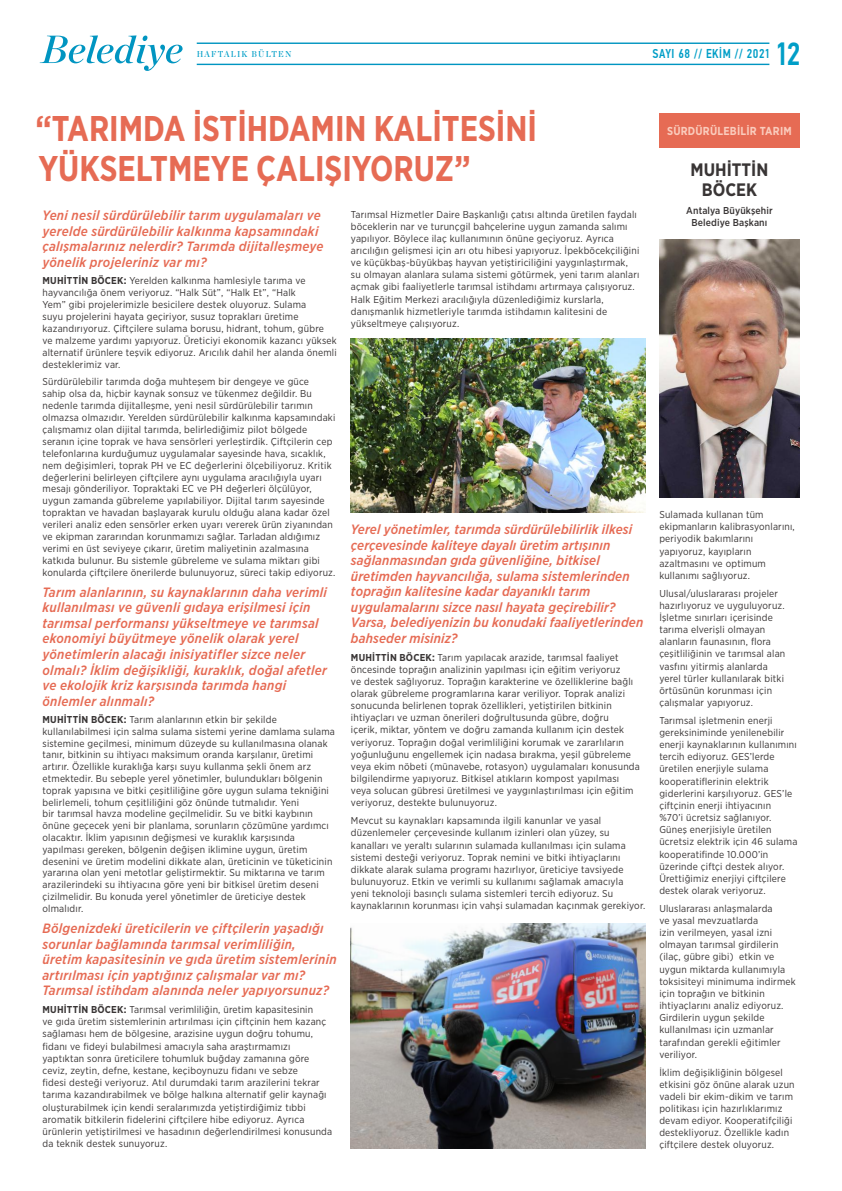
<style>
.page{position:relative;width:842px;height:1191px;background:#fff}
.page>*{position:absolute;margin:0;border:0;box-sizing:border-box;transform-origin:0 0}
.t1{font:700 35.7px/40px "Gotham Narrow";color:#e66b54;scale:.9 1}
.t2{font:500 32.1px "PF Din Text Cond Pro";color:#009ec7;scale:.93 1}
.t3{font:700 18px/20px "Gotham Narrow";color:#393535;text-align:center}
.t4{font:italic 500 13.5px/15.5px "Gotham Narrow";letter-spacing:.02em;color:#e66b54}
.t5{font:500 12.8px "PF Din Text Cond Pro";letter-spacing:.05em;color:#009ec7;scale:.93 1}
.t6{font:700 11.6px "Gotham Narrow";letter-spacing:.02em;color:#faccbd;scale:.95 1}
.t7{font:10px/12.2px "Gotham Narrow";letter-spacing:.02em;color:#393535}
.t8{font:500 10px/12px "Gotham Narrow";letter-spacing:.01em;color:#393535;text-align:center}
.t9{font:8.6px "Chronicle Display Semi";letter-spacing:.15em;color:#009ec7;scale:.93 1}
.s1{font-weight:700}
</style>
<div class="page">
<hr style="left:197px;top:64px;width:572px;height:1px;background:#0095c1">
<hr style="left:197px;top:43px;width:572px;height:1px;background:#0095c1">
<svg style="left:40px;top:35px;width:143px;height:36px"></svg>
<div style="left:659px;top:114px;width:140px;height:34px;background:#e66b54"></div>
<img style="left:351px;top:339px;width:294px;height:173px">
<img style="left:351px;top:923px;width:294px;height:225px">
<img style="left:659px;top:240px;width:140px;height:257px">
<p class="t9" style="left:197px;top:47px;width:103px">HAFTALIK BÜLTEN</p>
<p class="t5" style="left:652px;top:46px;width:128px">SAYI 68 // EKİM // 2021</p>
<h2 class="t2" style="left:775px;top:35px;width:30px">12</h2>
<h1 class="t1" style="left:36px;top:108px;width:559px">“TARIMDA İSTİHDAMIN KALİTESİNİ<br>YÜKSELTMEYE ÇALIŞIYORUZ”</h1>
<h3 class="t4" style="left:43px;top:208px;width:282px">Yeni nesil sürdürülebilir tarım uygulamaları ve yerelde sürdürülebilir kalkınma kapsamındaki çalışmalarınız nelerdir? Tarımda dijitalleşmeye yönelik projeleriniz var mı?</h3>
<p class="t7" style="left:43px;top:275px;width:296px;line-height:11.9px"><span class="s1">MUHİTTİN BÖCEK:</span> Yerelden kalkınma hamlesiyle tarıma ve hayvancılığa önem veriyoruz. “Halk Süt”, “Halk Et”, “Halk<br>Yem” gibi projelerimizle besicilere destek oluyoruz. Sulama<br>suyu projelerini hayata geçiriyor, susuz toprakları üretime kazandırıyoruz. Çiftçilere sulama borusu, hidrant, tohum, gübre<br>ve malzeme yardımı yapıyoruz. Üreticiyi ekonomik kazancı yüksek alternatif ürünlere teşvik ediyoruz. Arıcılık dahil her alanda önemli desteklerimiz var.</p>
<p class="t7" style="left:43px;top:376px;width:294px;line-height:11.9px">Sürdürülebilir tarımda doğa muhteşem bir dengeye ve güce<br>sahip olsa da, hiçbir kaynak sonsuz ve tükenmez değildir. Bu nedenle tarımda dijitalleşme, yeni nesil sürdürülebilir tarımın olmazsa olmazıdır. Yerelden sürdürülebilir kalkınma kapsamındaki çalışmamız olan dijital tarımda, belirlediğimiz pilot bölgede seranın içine toprak ve hava sensörleri yerleştirdik. Çiftçilerin cep telefonlarına kurduğumuz uygulamalar sayesinde hava, sıcaklık, nem değişimleri, toprak PH ve EC değerlerini ölçebiliyoruz. Kritik değerlerini belirleyen çiftçilere aynı uygulama aracılığıyla uyarı mesajı gönderiliyor. Topraktaki EC ve PH değerleri ölçülüyor, uygun zamanda gübreleme yapılabiliyor. Dijital tarım sayesinde topraktan ve havadan başlayarak kurulu olduğu alana kadar özel verileri analiz eden sensörler erken uyarı vererek ürün ziyanından ve ekipman zararından korunmamızı sağlar. Tarladan aldığımız verimi en üst seviyeye çıkarır, üretim maliyetinin azalmasına katkıda bulunur. Bu sistemle gübreleme ve sulama miktarı gibi konularda çiftçilere önerilerde bulunuyoruz, süreci takip ediyoruz.</p>
<p class="t4" style="left:43px;top:584px;width:286px">Tarım alanlarının, su kaynaklarının daha verimli kullanılması ve güvenli gıdaya erişilmesi için tarımsal performansı yükseltmeye ve tarımsal ekonomiyi büyütmeye yönelik olarak yerel yönetimlerin alacağı inisiyatifler sizce neler olmalı? İklim değişikliği, kuraklık, doğal afetler ve ekolojik kriz karşısında tarımda hangi önlemler alınmalı?</p>
<p class="t7" style="left:43px;top:713px;width:294px;line-height:11.8px"><span class="s1">MUHİTTİN BÖCEK:</span> Tarım alanlarının etkin bir şekilde kullanılabilmesi için salma sulama sistemi yerine damlama sulama sistemine geçilmesi, minimum düzeyde su kullanılmasına olanak tanır, bitkinin su ihtiyacı maksimum oranda karşılanır, üretimi artırır. Özellikle kuraklığa karşı suyu kullanma şekli önem arz etmektedir. Bu sebeple yerel yönetimler, bulundukları bölgenin toprak yapısına ve bitki çeşitliliğine göre uygun sulama tekniğini belirlemeli, tohum çeşitliliğini göz önünde tutmalıdır. Yeni<br>bir tarımsal havza modeline geçilmelidir. Su ve bitki kaybının önüne geçecek yeni bir planlama, sorunların çözümüne yardımcı olacaktır. İklim yapısının değişmesi ve kuraklık karşısında yapılması gereken, bölgenin değişen iklimine uygun, üretim desenini ve üretim modelini dikkate alan, üreticinin ve tüketicinin yararına olan yeni metotlar geliştirmektir. Su miktarına ve tarım arazilerindeki su ihtiyacına göre yeni bir bitkisel üretim deseni çizilmelidir. Bu konuda yerel yönetimler de üreticiye destek olmalıdır.</p>
<p class="t4" style="left:43px;top:920px;width:296px">Bölgenizdeki üreticilerin ve çiftçilerin yaşadığı sorunlar bağlamında tarımsal verimliliğin, üretim kapasitesinin ve gıda üretim sistemlerinin artırılması için yaptığınız çalışmalar var mı?<br>Tarımsal istihdam alanında neler yapıyorsunuz?</p>
<p class="t7" style="left:43px;top:1003px;width:291px"><span class="s1">MUHİTTİN BÖCEK:</span> Tarımsal verimliliğin, üretim kapasitesinin<br>ve gıda üretim sistemlerinin artırılması için çiftçinin hem kazanç sağlaması hem de bölgesine, arazisine uygun doğru tohumu, fidanı ve fideyi bulabilmesi amacıyla saha araştırmamızı yaptıktan sonra üreticilere tohumluk buğday zamanına göre ceviz, zeytin, defne, kestane, keçiboynuzu fidanı ve sebze<br>fidesi desteği veriyoruz. Atıl durumdaki tarım arazilerini tekrar tarıma kazandırabilmek ve bölge halkına alternatif gelir kaynağı oluşturabilmek için kendi seralarımızda yetiştirdiğimiz tıbbi aromatik bitkilerin fidelerini çiftçilere hibe ediyoruz. Ayrıca ürünlerin yetiştirilmesi ve hasadının değerlendirilmesi konusunda da teknik destek sunuyoruz.</p>
<p class="t7" style="left:351px;top:208px;width:290px">Tarımsal Hizmetler Daire Başkanlığı çatısı altında üretilen faydalı böceklerin nar ve turunçgil bahçelerine uygun zamanda salımı yapılıyor. Böylece ilaç kullanımının önüne geçiyoruz. Ayrıca arıcılığın gelişmesi için arı otu hibesi yapıyoruz. İpekböcekçiliğini ve küçükbaş-büyükbaş hayvan yetiştiriciliğini yaygınlaştırmak, su olmayan alanlara sulama sistemi götürmek, yeni tarım alanları açmak gibi faaliyetlerle tarımsal istihdamı artırmaya çalışıyoruz.<br>Halk Eğitim Merkezi aracılığıyla düzenlediğimiz kurslarla, danışmanlık hizmetleriyle tarımda istihdamın kalitesini de yükseltmeye çalışıyoruz.</p>
<p class="t4" style="left:351px;top:521px;width:294px">Yerel yönetimler, tarımda sürdürülebilirlik ilkesi çerçevesinde kaliteye dayalı üretim artışının sağlanmasından gıda güvenliğine, bitkisel üretimden hayvancılığa, sulama sistemlerinden toprağın kalitesine kadar dayanıklı tarım uygulamalarını sizce nasıl hayata geçirebilir?<br>Varsa, belediyenizin bu konudaki faaliyetlerinden bahseder misiniz?</p>
<p class="t7" style="left:351px;top:650px;width:290px"><span class="s1">MUHİTTİN BÖCEK:</span> Tarım yapılacak arazide, tarımsal faaliyet öncesinde toprağın analizinin yapılması için eğitim veriyoruz<br>ve destek sağlıyoruz. Toprağın karakterine ve özelliklerine bağlı olarak gübreleme programlarına karar veriliyor. Toprak analizi sonucunda belirlenen toprak özellikleri, yetiştirilen bitkinin ihtiyaçları ve uzman önerileri doğrultusunda gübre, doğru<br>içerik, miktar, yöntem ve doğru zamanda kullanım için destek veriyoruz. Toprağın doğal verimliliğini korumak ve zararlıların yoğunluğunu engellemek için nadasa bırakma, yeşil gübreleme veya ekim nöbeti (münavebe, rotasyon) uygulamaları konusunda bilgilendirme yapıyoruz. Bitkisel atıkların kompost yapılması veya solucan gübresi üretilmesi ve yaygınlaştırılması için eğitim veriyoruz, destekte bulunuyoruz.</p>
<p class="t7" style="left:351px;top:814px;width:296px">Mevcut su kaynakları kapsamında ilgili kanunlar ve yasal düzenlemeler çerçevesinde kullanım izinleri olan yüzey, su kanalları ve yeraltı sularının sulamada kullanılması için sulama sistemi desteği veriyoruz. Toprak nemini ve bitki ihtiyaçlarını dikkate alarak sulama programı hazırlıyor, üreticiye tavsiyede bulunuyoruz. Etkin ve verimli su kullanımı sağlamak amacıyla<br>yeni teknoloji basınçlı sulama sistemleri tercih ediyoruz. Su kaynaklarının korunması için vahşi sulamadan kaçınmak gerekiyor.</p>
<p class="t6" style="left:667px;top:123px;width:133px">SÜRDÜRÜLEBİLİR TARIM</p>
<h3 class="t3" style="left:691px;top:159px;width:79px">MUHİTTİN<br>BÖCEK</h3>
<p class="t8" style="left:686px;top:204px;width:88px">Antalya Büyükşehir<br>Belediye Başkanı</p>
<p class="t7" style="left:659px;top:508px;width:137px">Sulamada kullanan tüm ekipmanların kalibrasyonlarını, periyodik bakımlarını yapıyoruz, kayıpların azaltmasını ve optimum kullanımı sağlıyoruz.</p>
<p class="t7" style="left:659px;top:587px;width:127px">Ulusal/uluslararası projeler hazırlıyoruz ve uyguluyoruz.<br>İşletme sınırları içerisinde tarıma elverişli olmayan alanların faunasının, flora çeşitliliğinin ve tarımsal alan vasfını yitirmiş alanlarda yerel türler kullanılarak bitki örtüsünün korunması için çalışmalar yapıyoruz.</p>
<p class="t7" style="left:659px;top:714px;width:140px">Tarımsal işletmenin enerji gereksiniminde yenilenebilir enerji kaynaklarının kullanımını tercih ediyoruz. GES’lerde üretilen enerjiyle sulama kooperatiflerinin elektrik giderlerini karşılıyoruz. GES’le çiftçinin enerji ihtiyacının<br>%70’i ücretsiz sağlanıyor.<br>Güneş enerjisiyle üretilen ücretsiz elektrik için 46 sulama kooperatifinde 10.000’in üzerinde çiftçi destek alıyor.<br>Ürettiğimiz enerjiyi çiftçilere destek olarak veriyoruz.</p>
<p class="t7" style="left:659px;top:902px;width:138px">Uluslararası anlaşmalarda<br>ve yasal mevzuatlarda<br>izin verilmeyen, yasal izni olmayan tarımsal girdilerin (ilaç, gübre gibi) etkin ve uygun miktarda kullanımıyla toksisiteyi minimuma indirmek için toprağın ve bitkinin ihtiyaçlarını analiz ediyoruz.<br>Girdilerin uygun şekilde kullanılması için uzmanlar tarafından gerekli eğitimler veriliyor.</p>
<p class="t7" style="left:659px;top:1065px;width:137px">İklim değişikliğinin bölgesel etkisini göz önüne alarak uzun vadeli bir ekim-dikim ve tarım politikası için hazırlıklarımız devam ediyor. Kooperatifçiliği destekliyoruz. Özellikle kadın çiftçilere destek oluyoruz.</p>
</div>
